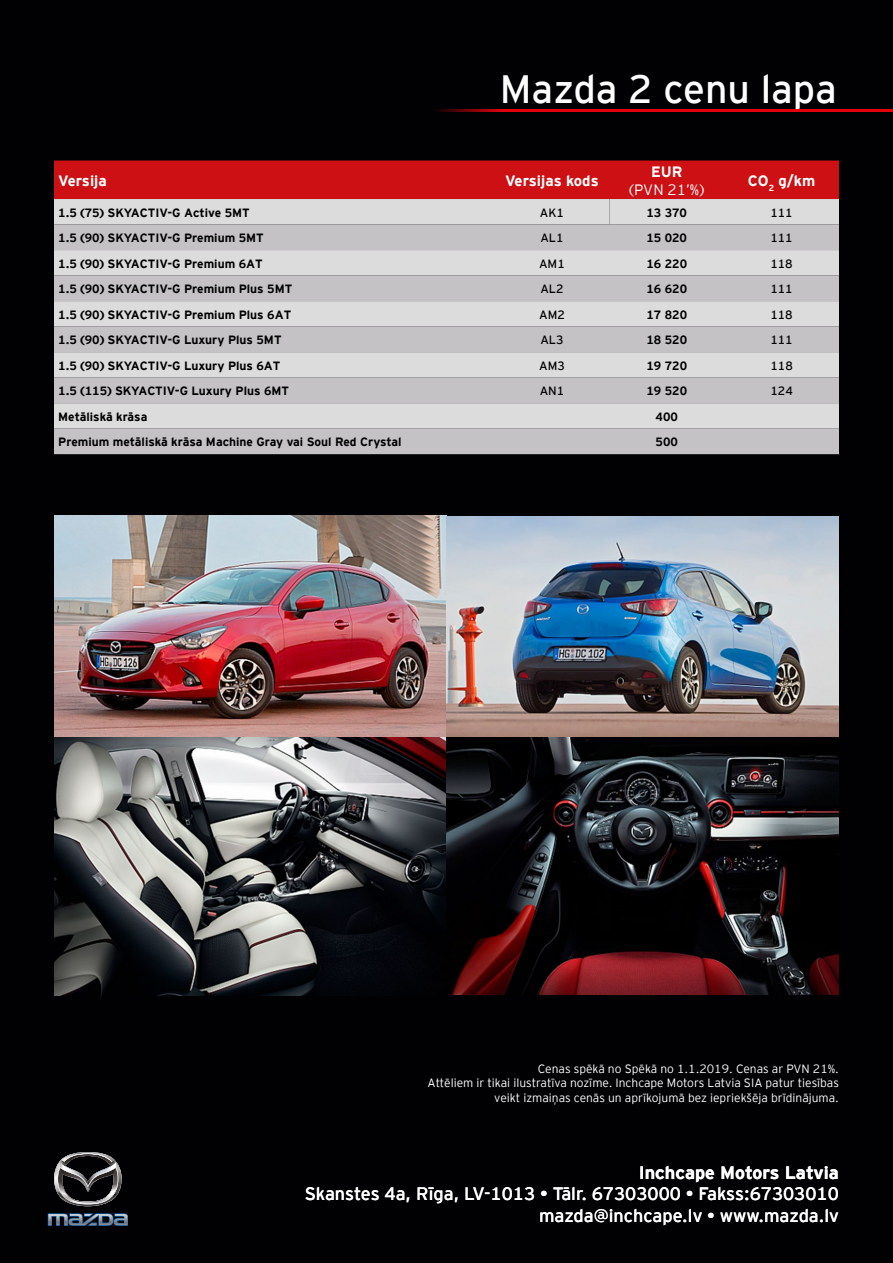
<style>
.page{position:relative;width:893px;height:1263px;background:#010103}
.page>*{position:absolute;margin:0;border:0;box-sizing:border-box;transform-origin:0 0}
.t1{font:39.45px "Interstate Mazda";color:#fff}
.t2{font:18px/21.6px "Interstate Mazda";color:#fff;text-align:right}
.t3{font:700 18px "Interstate Mazda";color:#fff}
.t4{font:700 15px "Interstate Mazda";color:#fff}
.t5{font:300 15px "Interstate Mazda";color:#fff}
.t6{font:700 12px "Interstate Mazda";color:#000}
.t7{font:300 12px/14.4px "Interstate Mazda";color:#fff;text-align:right}
.t8{font:12px "Interstate Mazda";color:#000}
</style>
<div class="page">
<div style="left:54px;top:161px;width:785px;height:38px;background:#cd1013"></div>
<div style="left:54px;top:199px;width:785px;height:26px;background:#dddcdd"></div>
<svg style="left:54px;top:225px;width:785px;height:229px;background:#cdccce"></svg>
<hr style="left:429px;top:109px;width:464px;height:3px;background:#e3000b">
<img style="left:54px;top:516px;width:785px;height:479px">
<svg style="left:54px;top:1152px;width:68px;height:54px"></svg>
<svg style="left:48px;top:1213px;width:80px;height:13px"></svg>
<h1 class="t1" style="left:500px;top:61px;width:338px">Mazda 2 cenu lapa</h1>
<p class="t4" style="left:58px;top:170px;width:50px">Versija</p>
<p class="t4" style="left:505px;top:170px;width:95px">Versijas kods</p>
<p class="t4" style="left:651px;top:161px;width:33px">EUR</p>
<p class="t5" style="left:629px;top:179px;width:77px">(PVN 21’%)</p>
<p class="t4" style="left:748px;top:170px;width:69px">CO<sub>2</sub> g/km</p>
<p class="t6" style="left:58px;top:204px;width:193px">1.5 (75) SKYACTIV-G Active 5MT</p>
<p class="t8" style="left:540px;top:204px;width:26px">AK1</p>
<p class="t6" style="left:646px;top:204px;width:42px">13 370</p>
<p class="t8" style="left:770px;top:204px;width:24px">111</p>
<p class="t6" style="left:58px;top:229px;width:207px">1.5 (90) SKYACTIV-G Premium 5MT</p>
<p class="t8" style="left:540px;top:229px;width:25px">AL1</p>
<p class="t6" style="left:646px;top:229px;width:42px">15 020</p>
<p class="t8" style="left:770px;top:229px;width:24px">111</p>
<p class="t6" style="left:58px;top:255px;width:206px">1.5 (90) SKYACTIV-G Premium 6AT</p>
<p class="t8" style="left:539px;top:255px;width:27px">AM1</p>
<p class="t6" style="left:646px;top:255px;width:42px">16 220</p>
<p class="t8" style="left:770px;top:255px;width:24px">118</p>
<p class="t6" style="left:58px;top:280px;width:235px">1.5 (90) SKYACTIV-G Premium Plus 5MT</p>
<p class="t8" style="left:540px;top:280px;width:25px">AL2</p>
<p class="t6" style="left:646px;top:280px;width:42px">16 620</p>
<p class="t8" style="left:770px;top:280px;width:24px">111</p>
<p class="t6" style="left:58px;top:306px;width:234px">1.5 (90) SKYACTIV-G Premium Plus 6AT</p>
<p class="t8" style="left:539px;top:306px;width:27px">AM2</p>
<p class="t6" style="left:646px;top:306px;width:42px">17 820</p>
<p class="t8" style="left:770px;top:306px;width:24px">118</p>
<p class="t6" style="left:58px;top:331px;width:225px">1.5 (90) SKYACTIV-G Luxury Plus 5MT</p>
<p class="t8" style="left:540px;top:331px;width:25px">AL3</p>
<p class="t6" style="left:646px;top:331px;width:42px">18 520</p>
<p class="t8" style="left:770px;top:331px;width:24px">111</p>
<p class="t6" style="left:58px;top:357px;width:224px">1.5 (90) SKYACTIV-G Luxury Plus 6AT</p>
<p class="t8" style="left:539px;top:357px;width:27px">AM3</p>
<p class="t6" style="left:646px;top:357px;width:42px">19 720</p>
<p class="t8" style="left:770px;top:357px;width:24px">118</p>
<p class="t6" style="left:58px;top:382px;width:232px">1.5 (115) SKYACTIV-G Luxury Plus 6MT</p>
<p class="t8" style="left:540px;top:382px;width:26px">AN1</p>
<p class="t6" style="left:646px;top:382px;width:42px">19 520</p>
<p class="t8" style="left:770px;top:382px;width:24px">124</p>
<p class="t6" style="left:58px;top:408px;width:91px">Metāliskā krāsa</p>
<p class="t6" style="left:656px;top:408px;width:24px">400</p>
<p class="t6" style="left:58px;top:433px;width:345px">Premium metāliskā krāsa Machine Gray vai Soul Red Crystal</p>
<p class="t6" style="left:656px;top:433px;width:24px">500</p>
<p class="t7" style="left:428px;top:1060px;width:413px">Cenas spēkā no Spēkā no 1.1.2019. Cenas ar PVN 21%.<br>Attēliem ir tikai ilustratīva nozīme. Inchcape Motors Latvia SIA patur tiesības veikt izmaiņas cenās un aprīkojumā bez iepriekšēja brīdinājuma.</p>
<h2 class="t3" style="left:639px;top:1159px;width:202px">Inchcape Motors Latvia</h2>
<h2 class="t2" style="left:305px;top:1182px;width:536px">Skanstes 4a, Rīga, LV-1013 • Tālr. 67303000 • Fakss:67303010 mazda@inchcape.lv • www.mazda.lv</h2>
</div>
